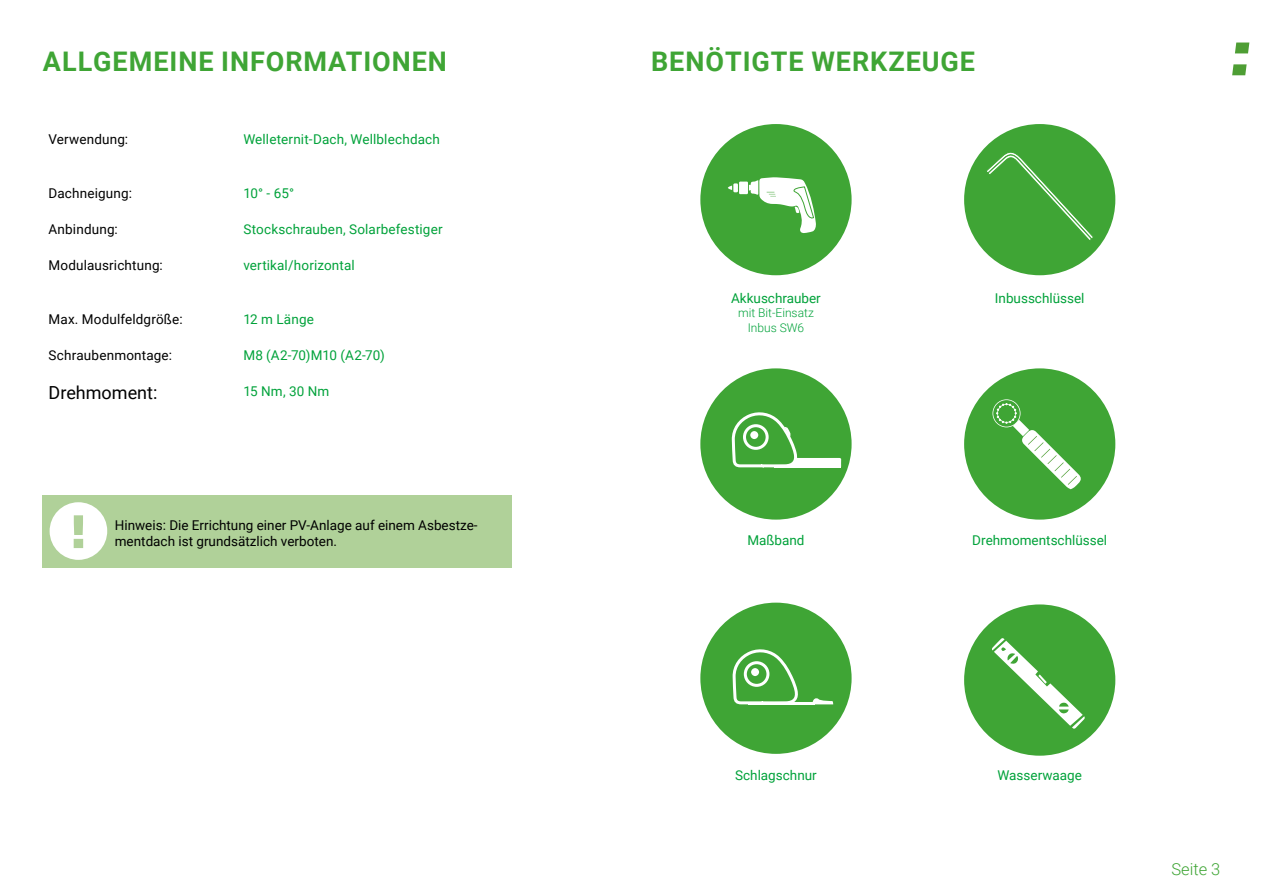
<style>
.page{position:relative;width:1263px;height:893px;background:#fff}
.page>*{position:absolute;margin:0;border:0;box-sizing:border-box;transform-origin:0 0}
.t1{font:700 27px "Roboto";letter-spacing:.035em;color:#3fa535}
.t2{font:18px "Roboto";color:#000}
.t3{font:300 16.5px "Roboto";color:#3fa535}
.t4{font:13.5px "Roboto";color:#00a23a}
.t5{font:13.5px/16.2px "Roboto";color:#000}
.t6{font:300 12px/14.4px "Roboto";color:#00a23a;text-align:center}
</style>
<div class="page">
<svg style="left:1235px;top:43px;width:14px;height:10px"></svg>
<svg style="left:1232px;top:64px;width:14px;height:11px"></svg>
<div style="left:700px;top:124px;width:151px;height:151px;background:#3fa535;border-radius:50%"></div>
<svg style="left:728px;top:177px;width:88px;height:56px"></svg>
<div style="left:964px;top:124px;width:151px;height:151px;background:#3fa535;border-radius:50%"></div>
<svg style="left:987px;top:152px;width:106px;height:88px"></svg>
<div style="left:700px;top:368px;width:151px;height:152px;background:#3fa535;border-radius:50%"></div>
<svg style="left:731px;top:412px;width:110px;height:56px"></svg>
<div style="left:964px;top:368px;width:151px;height:152px;background:#3fa535;border-radius:50%"></div>
<svg style="left:992px;top:399px;width:89px;height:90px"></svg>
<div style="left:964px;top:604px;width:151px;height:152px;background:#3fa535;border-radius:50%"></div>
<svg style="left:992px;top:638px;width:93px;height:91px"></svg>
<svg style="left:1038px;top:674px;width:9px;height:10px"></svg>
<div style="left:700px;top:603px;width:151px;height:151px;background:#3fa535;border-radius:50%"></div>
<hr style="left:748px;top:702px;width:66px;height:2px;background:#fff">
<svg style="left:732px;top:649px;width:69px;height:56px"></svg>
<svg style="left:745px;top:663px;width:23px;height:22px"></svg>
<div style="left:744px;top:661px;width:25px;height:26px;border:3px solid #fff;border-radius:50%"></div>
<div style="left:751px;top:668px;width:8px;height:8px;background:#fff;border-radius:50%"></div>
<svg style="left:812px;top:698px;width:21px;height:6px"></svg>
<div style="left:43px;top:495px;width:469px;height:72px;background:#b0d199"></div>
<svg style="left:49px;top:502px;width:58px;height:58px"></svg>
<h1 class="t1" style="left:43px;top:50px;width:405px">ALLGEMEINE INFORMATIONEN</h1>
<h1 class="t1" style="left:651px;top:50px;width:325px">BENÖTIGTE WERKZEUGE</h1>
<p class="t5" style="left:49px;top:132px;width:81px">Verwendung:</p>
<p class="t4" style="left:243px;top:130px;width:198px">Welleternit-Dach, Wellblechdach</p>
<p class="t5" style="left:49px;top:185px;width:85px">Dachneigung:</p>
<p class="t4" style="left:243px;top:187px;width:52px">10° - 65°</p>
<p class="t5" style="left:49px;top:222px;width:71px">Anbindung:</p>
<p class="t4" style="left:243px;top:223px;width:201px">Stockschrauben, Solarbefestiger</p>
<p class="t5" style="left:49px;top:258px;width:116px">Modulausrichtung:</p>
<p class="t4" style="left:243px;top:256px;width:113px">vertikal/horizontal</p>
<p class="t5" style="left:49px;top:311px;width:136px">Max. Modulfeldgröße:</p>
<p class="t4" style="left:243px;top:310px;width:72px">12 m Länge</p>
<p class="t5" style="left:49px;top:348px;width:125px">Schraubenmontage:</p>
<p class="t4" style="left:243px;top:349px;width:143px">M8 (A2-70)M10 (A2-70)</p>
<h2 class="t2" style="left:49px;top:380px;width:110px">Drehmoment:</h2>
<p class="t4" style="left:243px;top:385px;width:88px">15 Nm, 30 Nm</p>
<p class="t5" style="left:115px;top:517px;width:364px">Hinweis: Die Errichtung einer PV-Anlage auf einem Asbestze&shy;mentdach ist grundsätzlich verboten.</p>
<p class="t4" style="left:731px;top:292px;width:91px">Akkuschrauber</p>
<p class="t6" style="left:738px;top:307px;width:77px">mit Bit-Einsatz<br>Inbus SW6</p>
<p class="t4" style="left:995px;top:289px;width:91px">Inbusschlüssel</p>
<p class="t4" style="left:747px;top:534px;width:59px">Maßband</p>
<p class="t4" style="left:972px;top:531px;width:136px">Drehmomentschlüssel</p>
<p class="t4" style="left:735px;top:769px;width:83px">Schlagschnur</p>
<p class="t4" style="left:997px;top:765px;width:86px">Wasserwaage</p>
<p class="t3" style="left:1171px;top:862px;width:50px">Seite 3</p>
</div>
